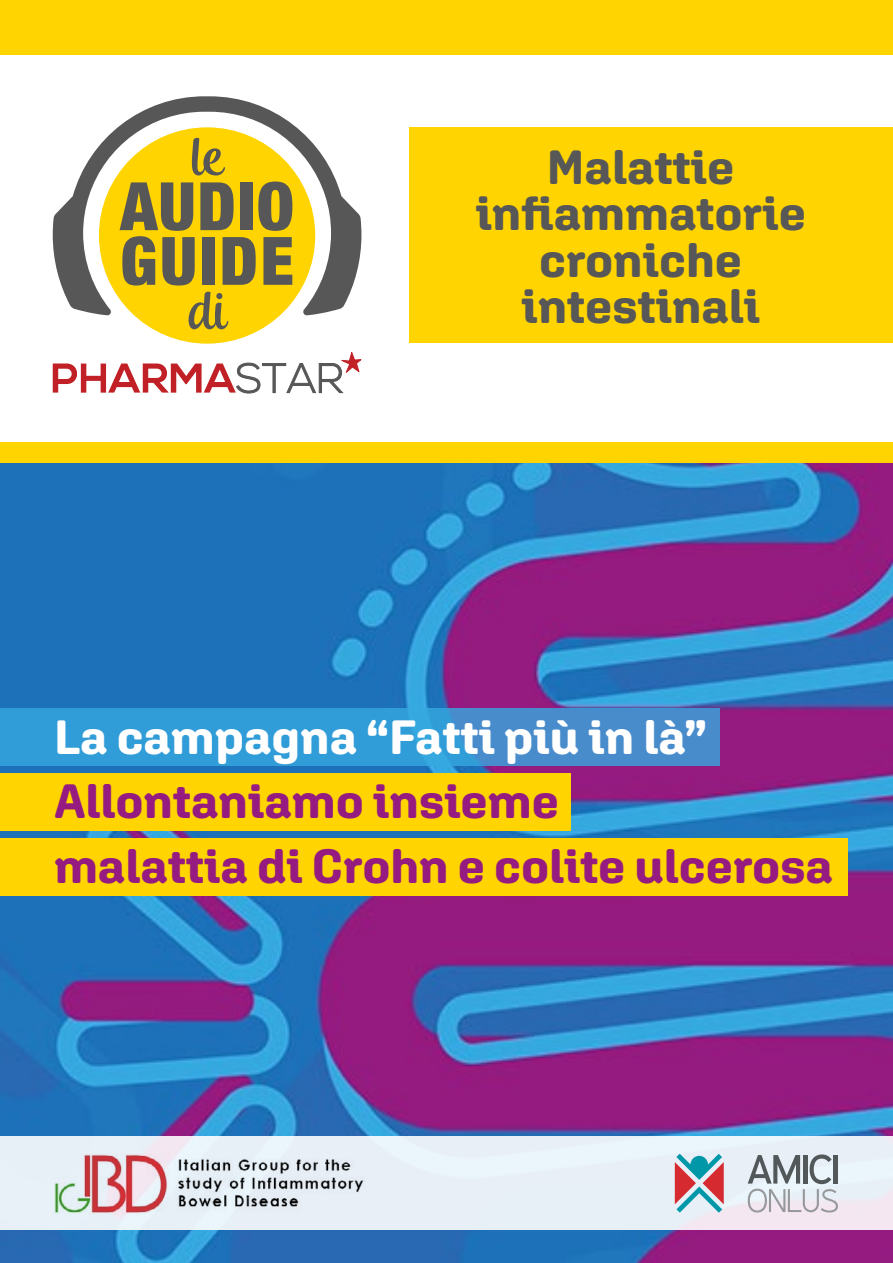
<style>
.page{position:relative;width:893px;height:1263px;background:#fff}
.page>*{position:absolute;margin:0;border:0;box-sizing:border-box;transform-origin:0 0}
.t1{font:900 condensed 66.75px/54.6px "Helvetica Neue";letter-spacing:.035em;color:#575757}
.t2{font:53.4px "Andalusia";color:#575757}
.t3{font:700 48px/64.5px "Aglet Sans";color:#951b80}
.t4{font:700 48px/46.5px "Aglet Sans";color:#575757;text-align:center}
.t5{font:700 48px "Aglet Sans";color:#fff}
</style>
<div class="page">
<div style="left:0;top:0;width:893px;height:54px;background:#ffd401"></div>
<div style="left:0;top:442px;width:893px;height:21px;background:#ffd401"></div>
<div style="left:410px;top:128px;width:483px;height:215px;background:#ffd401"></div>
<svg style="left:53px;top:352px;width:309px;height:42px"></svg>
<svg style="left:53px;top:96px;width:308px;height:220px"></svg>
<div style="left:99px;top:127px;width:216px;height:217px;background:#ffd401;border-radius:50%"></div>
<img style="left:0;top:463px;width:893px;height:800px">
<div style="left:0;top:773px;width:571px;height:58px;background:#ffd401"></div>
<div style="left:0;top:838px;width:847px;height:58px;background:#ffd401"></div>
<svg style="left:0;top:708px;width:720px;height:58px;background:#3997d4"></svg>
<div style="left:0;top:1136px;width:893px;height:94px;background:#e9f0f7"></div>
<img style="left:54px;top:1154px;width:310px;height:60px">
<svg style="left:748px;top:1154px;width:90px;height:58px"></svg>
<svg style="left:675px;top:1154px;width:49px;height:59px"></svg>
<p class="t2" style="left:191px;top:126px;width:33px">le</p>
<h1 class="t1" style="left:120px;top:175px;width:175px">AUDIO<br>GUIDE</h1>
<p class="t2" style="left:188px;top:280px;width:40px">di</p>
<p class="t4" style="left:475px;top:143px;width:332px">Malattie infiammatorie croniche intestinali</p>
<p class="t5" style="left:54px;top:708px;width:655px">La campagna “Fatti più in là”</p>
<p class="t3" style="left:54px;top:768px;width:781px">Allontaniamo insieme<br>malattia di Crohn e colite ulcerosa</p>
</div>
